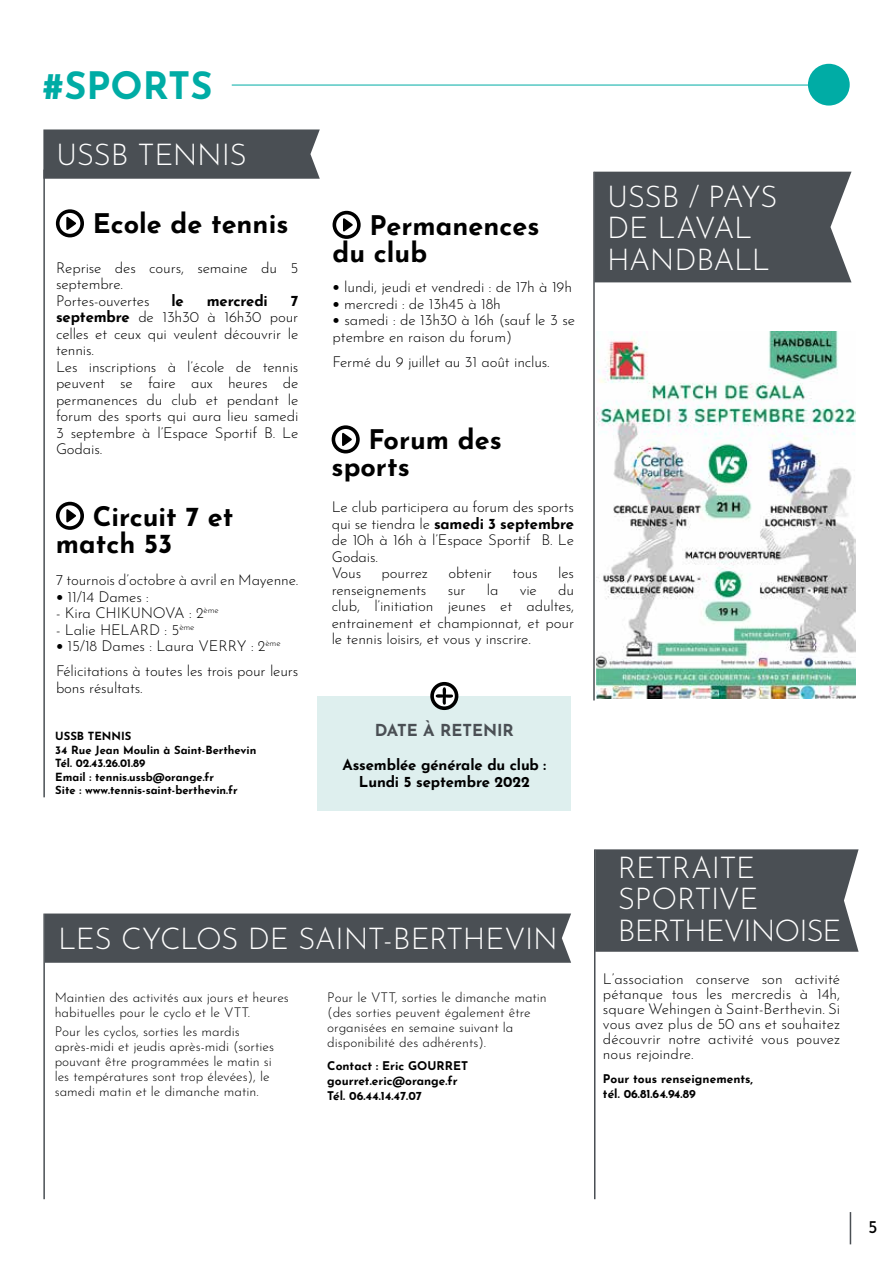
<style>
.page{position:relative;width:893px;height:1263px;background:#fff}
.page>*{position:absolute;margin:0;border:0;box-sizing:border-box;transform-origin:0 0}
.t1{font:700 37.8px "Josefin Sans";color:#00aca5}
.t2{font:300 30px/31.5px "Josefin Sans";letter-spacing:-.02em;color:#fff}
.t3{font:700 27px/27px "Josefin Sans";color:#000}
.t4{font:18px "Josefin Sans";color:#000}
.t5{font:700 16.5px "Josefin Sans";color:#4a4f54}
.t6{font:300 15px/16.5px "Josefin Sans";letter-spacing:-.01em;color:#000}
.t7{font:700 15px/16.5px "Josefin Sans";letter-spacing:-.01em;color:#000;text-align:center}
.t8{font:300 13.5px/15px "Josefin Sans";color:#000}
.t9{font:700 12px/15px "Josefin Sans";color:#000}
.t10{font:700 11.25px/13.5px "Josefin Sans";color:#000}
.s1{font-weight:700}
</style>
<div class="page">
<hr style="left:850px;top:1212px;width:1px;height:32px;background:#4a4f54">
<img style="left:596px;top:332px;width:260px;height:367px">
<hr style="left:232px;top:85px;width:594px;height:1px;background:#00aca5">
<div style="left:808px;top:64px;width:42px;height:42px;background:#00aca5;border-radius:50%"></div>
<div style="left:43px;top:129px;width:277px;height:50px;background:#4a4f54"></div>
<hr style="left:43px;top:170px;width:2px;height:627px;background:#4a4f54">
<hr style="left:43px;top:913px;width:2px;height:286px;background:#4a4f54">
<hr style="left:594px;top:849px;width:1px;height:350px;background:#4a4f54">
<svg style="left:58px;top:211px;width:24px;height:25px"></svg>
<div style="left:56px;top:209px;width:28px;height:28px;border:4px solid #000;border-radius:50%"></div>
<svg style="left:66px;top:217px;width:10px;height:13px"></svg>
<svg style="left:58px;top:504px;width:24px;height:24px"></svg>
<div style="left:56px;top:502px;width:28px;height:28px;border:4px solid #000;border-radius:50%"></div>
<svg style="left:66px;top:509px;width:10px;height:13px"></svg>
<svg style="left:333px;top:427px;width:25px;height:25px"></svg>
<div style="left:332px;top:425px;width:28px;height:28px;border:4px solid #000;border-radius:50%"></div>
<svg style="left:342px;top:433px;width:10px;height:13px"></svg>
<svg style="left:334px;top:213px;width:25px;height:24px"></svg>
<div style="left:333px;top:211px;width:28px;height:28px;border:4px solid #000;border-radius:50%"></div>
<svg style="left:343px;top:218px;width:10px;height:13px"></svg>
<hr style="left:593px;top:172px;width:2px;height:528px;background:#4a4f54">
<div style="left:318px;top:696px;width:253px;height:115px;background:#deefee"></div>
<svg style="left:432px;top:684px;width:25px;height:24px"></svg>
<div style="left:430px;top:682px;width:28px;height:28px;border:4px solid #000;border-radius:50%"></div>
<svg style="left:436px;top:687px;width:17px;height:18px"></svg>
<div style="left:594px;top:172px;width:257px;height:110px;background:#4a4f54"></div>
<div style="left:595px;top:849px;width:264px;height:103px;background:#4a4f54"></div>
<div style="left:45px;top:913px;width:526px;height:50px;background:#4a4f54"></div>
<h1 class="t1" style="left:43px;top:52px;width:171px">#SPORTS</h1>
<h2 class="t2" style="left:56px;top:137px;width:192px">USSB TENNIS</h2>
<h3 class="t3" style="left:93px;top:206px;width:197px">Ecole de tennis</h3>
<p class="t6" style="left:56px;top:258px;width:244px">Reprise des cours, semaine du 5 septembre.<br>Portes-ouvertes</p>
<p class="t7" style="left:171px;top:290px;width:14px">le</p>
<p class="t7" style="left:207px;top:290px;width:62px">mercredi</p>
<p class="t6" style="left:56px;top:291px;width:244px;text-indent:235px"><span class="s1">7 septembre</span> de 13h30 à 16h30 pour celles et ceux qui veulent découvrir le tennis.<br>Les inscriptions à l’école de tennis peuvent se faire aux heures de permanences du club et pendant le forum des sports qui aura lieu samedi<br>3 septembre à l’Espace Sportif B. Le<br>Godais.</p>
<h3 class="t3" style="left:56px;top:499px;width:179px;text-indent:37px">Circuit 7 et match 53</h3>
<p class="t6" style="left:56px;top:571px;width:244px">7 tournois d’octobre à avril en Mayenne.</p>
<p class="t6" style="left:56px;top:587px;width:94px"><span class="s1">•</span> 11/14 Dames :</p>
<p class="t6" style="left:56px;top:604px;width:164px">- Kira CHIKUNOVA : 2<sup>ème</sup></p>
<p class="t6" style="left:56px;top:620px;width:140px">- Lalie HELARD : 5<sup>ème</sup></p>
<p class="t6" style="left:56px;top:632px;width:244px;line-height:25px"><span class="s1">•</span> 15/18 Dames : Laura VERRY : 2<sup>ème<br></sup>Félicitations à toutes les trois pour leurs</p>
<p class="t6" style="left:56px;top:678px;width:88px">bons résultats.</p>
<p class="t10" style="left:55px;top:728px;width:203px">USSB TENNIS<br>34 Rue Jean Moulin à Saint-Berthevin<br>Tél. 02.43.26.01.89<br>Email : tennis.ussb@orange.fr<br>Site : www.tennis-saint-berthevin.fr</p>
<h3 class="t3" style="left:333px;top:208px;width:208px;text-indent:37px">Permanences du club</h3>
<p class="t6" style="left:333px;top:278px;width:241px"><span class="s1">•</span> lundi, jeudi et vendredi : de 17h à 19h</p>
<p class="t6" style="left:333px;top:294px;width:170px"><span class="s1">•</span> mercredi : de 13h45 à 18h</p>
<p class="t6" style="left:333px;top:311px;width:244px"><span class="s1">•</span> samedi : de 13h30 à 16h (sauf le 3 se ptembre en raison du forum)</p>
<p class="t6" style="left:333px;top:352px;width:219px">Fermé du 9 juillet au 31 août inclus.</p>
<h3 class="t3" style="left:332px;top:422px;width:172px;text-indent:37px">Forum des sports</h3>
<p class="t6" style="left:332px;top:497px;width:244px">Le club participera au forum des sports qui se tiendra le <span class="s1">samedi 3 septembre </span>de 10h à 16h à l’Espace Sportif B. Le<br>Godais.<br>Vous</p>
<p class="t6" style="left:382px;top:563px;width:48px">pourrez</p>
<p class="t6" style="left:448px;top:563px;width:45px">obtenir</p>
<p class="t6" style="left:512px;top:563px;width:27px">tous</p>
<p class="t6" style="left:558px;top:563px;width:17px">les</p>
<p class="t6" style="left:332px;top:580px;width:96px">renseignements</p>
<p class="t6" style="left:448px;top:580px;width:19px">sur</p>
<p class="t6" style="left:487px;top:580px;width:13px">la</p>
<p class="t6" style="left:520px;top:580px;width:19px">vie</p>
<p class="t6" style="left:332px;top:580px;width:244px;text-align:justify;text-indent:226px">du club, l’initiation jeunes et adultes, entrainement et championnat, et pour le tennis loisirs, et vous y inscrire.</p>
<p class="t5" style="left:375px;top:715px;width:141px">DATE À RETENIR</p>
<p class="t7" style="left:342px;top:755px;width:205px">Assemblée générale du club :<br>Lundi 5 septembre 2022</p>
<h2 class="t2" style="left:58px;top:921px;width:501px">LES CYCLOS DE SAINT-BERTHEVIN</h2>
<p class="t8" style="left:55px;top:988px;width:236px">Maintien des activités aux jours et heures habituelles pour le cyclo et le VTT.</p>
<p class="t8" style="left:55px;top:1022px;width:221px">Pour les cyclos, sorties les mardis après-midi et jeudis après-midi (sorties pouvant être programmées le matin si les températures sont trop élevées), le samedi matin et le dimanche matin.</p>
<p class="t8" style="left:327px;top:988px;width:221px">Pour le VTT, sorties le dimanche matin (des sorties peuvent également être organisées en semaine suivant la disponibilité des adhérents).</p>
<p class="t9" style="left:327px;top:1057px;width:142px">Contact : Eric GOURRET gourret.eric@orange.fr<br>Tél. 06.44.14.47.07</p>
<h2 class="t2" style="left:607px;top:178px;width:172px">USSB / PAYS<br>DE LAVAL<br>HANDBALL</h2>
<h2 class="t2" style="left:618px;top:849px;width:225px">RETRAITE<br>SPORTIVE<br>BERTHEVINOISE</h2>
<p class="t6" style="left:603px;top:970px;width:239px;line-height:15px;text-align:justify">L’association conserve son activité pétanque tous les mercredis à 14h, square Wehingen à Saint-Berthevin. Si vous avez plus de 50 ans et souhaitez découvrir notre activité vous pouvez nous rejoindre.</p>
<p class="t9" style="left:603px;top:1069px;width:152px">Pour tous renseignements, tél. 06.81.64.94.89</p>
<p class="t4" style="left:868px;top:1212px;width:11px">5</p>
</div>
